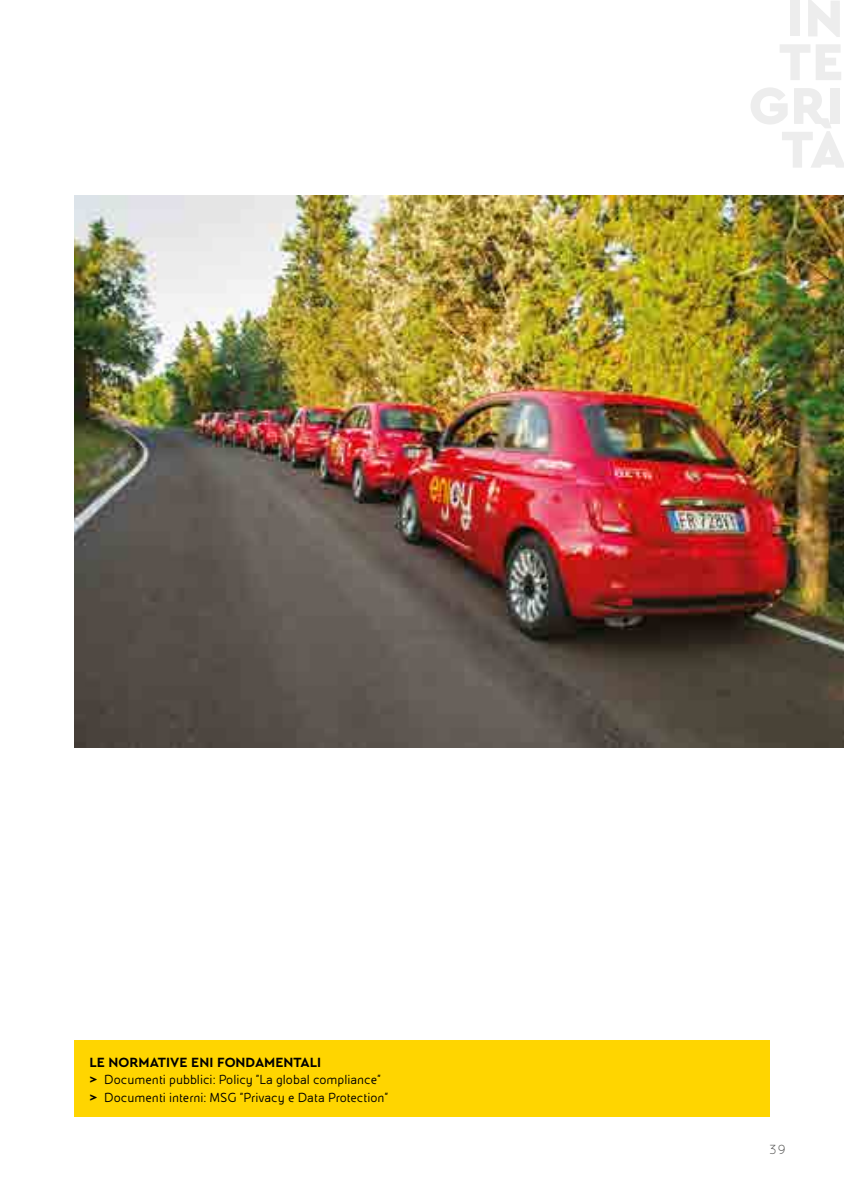
<style>
.page{position:relative;width:844px;height:1191px;background:#fff}
.page>*{position:absolute;margin:0;border:0;box-sizing:border-box;transform-origin:0 0}
.t1{font:14px/17.5px "Eni Exp";color:#000}
.t2{font:700 14px "Cera PRO";color:#000}
.t3{font:300 14px "Eni Exp";color:#575756}
.s1{font-family:"Cera PRO";font-weight:700}
</style>
<div class="page">
<img style="left:74px;top:195px;width:769px;height:553px">
<div style="left:74px;top:1040px;width:695px;height:76px;background:#ffd500"></div>
<p class="t2" style="left:89px;top:1052px;width:233px">LE NORMATIVE ENI FONDAMENTALI</p>
<p class="t1" style="left:89px;top:1071px;width:300px"><span class="s1">&gt;</span> Documenti pubblici: Policy “La global compliance” <span class="s1">&gt;</span> Documenti interni: MSG “Privacy e Data Protection”</p>
<p class="t3" style="left:769px;top:1142px;width:18px">39</p>
</div>
